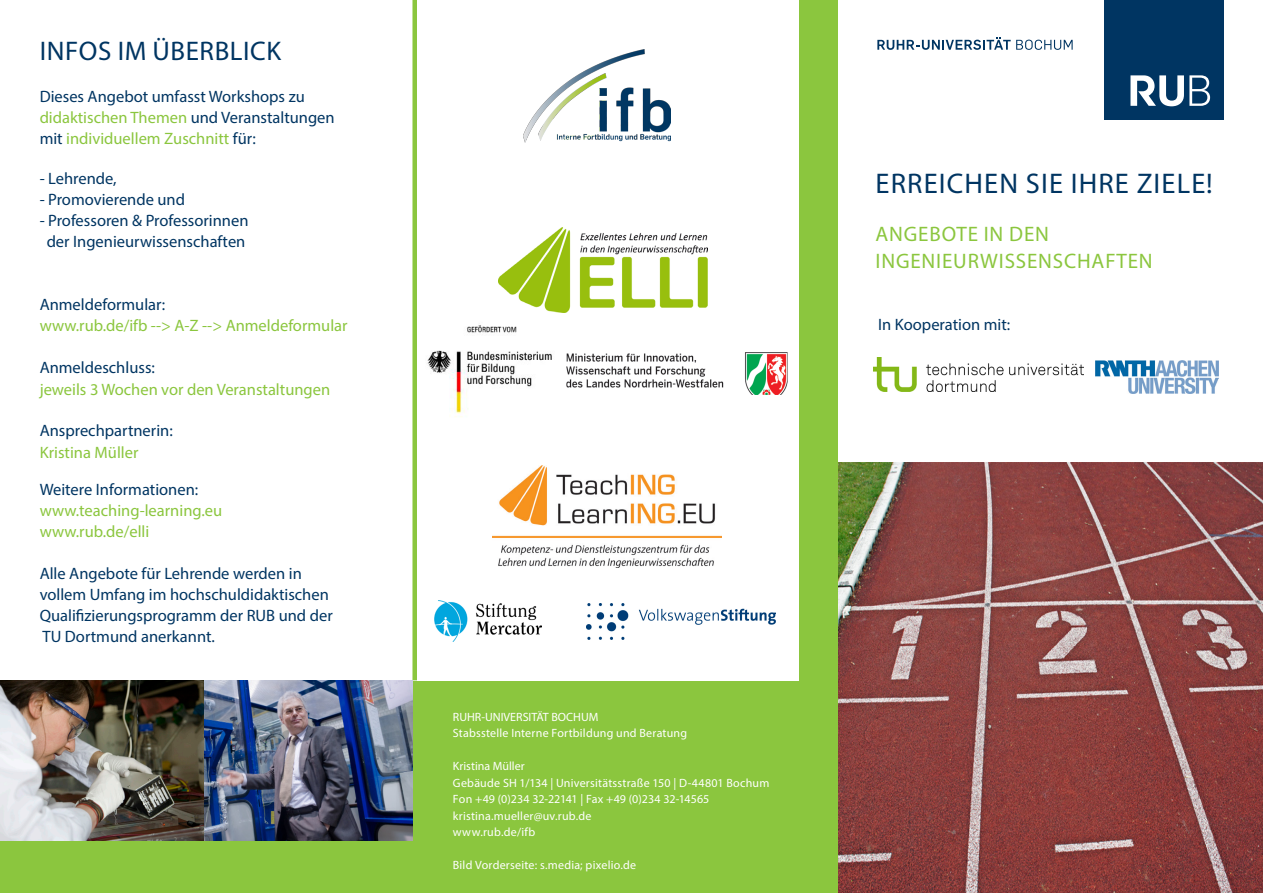
<style>
.page{position:relative;width:1263px;height:893px;background:#fff}
.page>*{position:absolute;margin:0;border:0;box-sizing:border-box;transform-origin:0 0}
.Headline_Light{font:28.5px "Myriad Pro";letter-spacing:.04em;color:#003562}
.Headline_Zeile2{font:27px "Myriad Pro";letter-spacing:.02em;color:#003562}
.Headline_Light-2{font:21px "Myriad Pro";letter-spacing:.04em;color:#8bc63e}
.Subline_Titel{font:16.5px/21px "Myriad Pro";color:#003562}
.Subline_Titel-2{font:16.5px "Myriad Pro";color:#8bc63e}
.Kontakt{font:12px/16.5px "Myriad Pro";letter-spacing:.02em;color:#fff}
.Kontakt_Head{font:12px "Myriad Pro";color:#fff}
.s1{color:#8bc63e}
.s2{color:#003562}
</style>
<div class="page">
<img style="left:838px;top:463px;width:425px;height:430px">
<div style="left:0;top:0;width:838px;height:893px;background:#8bc63e"></div>
<div style="left:0;top:0;width:798px;height:680px;background:#fff"></div>
<img style="left:0;top:680px;width:204px;height:160px">
<div style="left:1104px;top:0;width:119px;height:119px;background:#003562"></div>
<svg style="left:1130px;top:75px;width:80px;height:31px"></svg>
<svg style="left:877px;top:37px;width:196px;height:13px"></svg>
<img style="left:427px;top:325px;width:83px;height:92px">
<img style="left:566px;top:352px;width:221px;height:43px">
<img style="left:499px;top:227px;width:209px;height:86px">
<img style="left:524px;top:50px;width:146px;height:92px">
<img style="left:1095px;top:360px;width:123px;height:34px">
<img style="left:493px;top:465px;width:228px;height:103px">
<img style="left:434px;top:601px;width:108px;height:40px">
<img style="left:586px;top:603px;width:190px;height:37px">
<div style="left:412px;top:0;width:5px;height:680px;background:#8bc63e"></div>
<img style="left:874px;top:358px;width:209px;height:34px">
<img style="left:204px;top:680px;width:208px;height:160px">
<p class="Headline_Zeile2" style="left:40px;top:34px;width:243px">INFOS IM ÜBERBLICK</p>
<p class="Subline_Titel" style="left:40px;top:86px;width:297px">Dieses Angebot umfasst Workshops zu <span class="s1">didaktischen Themen</span> und Veranstaltungen</p>
<p class="Subline_Titel-2" style="left:40px;top:128px;width:218px"><span class="s2">mit</span> individuellem Zuschnitt <span class="s2">für:</span></p>
<p class="Subline_Titel" style="left:40px;top:168px;width:78px">- Lehrende,</p>
<p class="Subline_Titel" style="left:40px;top:189px;width:147px">- Promovierende und</p>
<p class="Subline_Titel" style="left:40px;top:210px;width:210px">- Professoren &amp; Professorinnen</p>
<p class="Subline_Titel" style="left:47px;top:231px;width:200px">der Ingenieurwissenschaften</p>
<p class="Subline_Titel" style="left:40px;top:294px;width:127px">Anmeldeformular:</p>
<p class="Subline_Titel-2" style="left:40px;top:316px;width:309px">www.rub.de/ifb --&gt; A-Z --&gt; Anmeldeformular</p>
<p class="Subline_Titel" style="left:40px;top:357px;width:117px">Anmeldeschluss:</p>
<p class="Subline_Titel-2" style="left:40px;top:379px;width:292px">jeweils 3 Wochen vor den Veranstaltungen</p>
<p class="Subline_Titel" style="left:40px;top:420px;width:135px">Ansprechpartnerin:</p>
<p class="Subline_Titel-2" style="left:40px;top:442px;width:100px">Kristina Müller</p>
<p class="Subline_Titel" style="left:40px;top:479px;width:160px">Weitere Informationen:</p>
<p class="Subline_Titel-2" style="left:40px;top:500px;width:184px">www.teaching-learning.eu</p>
<p class="Subline_Titel-2" style="left:40px;top:521px;width:111px">www.rub.de/elli</p>
<p class="Subline_Titel" style="left:40px;top:563px;width:295px">Alle Angebote für Lehrende werden in vollem Umfang im hochschuldidaktischen<br>Qualifizierungsprogramm der RUB und der</p>
<p class="Subline_Titel" style="left:43px;top:626px;width:174px">TU Dortmund anerkannt.</p>
<p class="Kontakt_Head" style="left:453px;top:709px;width:147px">RUHR-UNIVERSITÄT BOCHUM</p>
<p class="Kontakt" style="left:453px;top:725px;width:236px">Stabsstelle Interne Fortbildung und Beratung</p>
<p class="Kontakt_Head" style="left:453px;top:759px;width:73px">Kristina Müller</p>
<p class="Kontakt" style="left:453px;top:774px;width:318px">Gebäude SH 1/134 | Universitätsstraße 150 | D-44801 Bochum<br>Fon +49 (0)234 32-22141 | Fax +49 (0)234 32-14565 kristina.mueller@uv.rub.de</p>
<p class="Kontakt" style="left:453px;top:824px;width:84px">www.rub.de/ifb</p>
<p class="Kontakt" style="left:453px;top:857px;width:185px">Bild Vorderseite: s.media; pixelio.de</p>
<p class="Headline_Light" style="left:875px;top:166px;width:339px">ERREICHEN SIE IHRE ZIELE!</p>
<p class="Headline_Light-2" style="left:875px;top:221px;width:175px">ANGEBOTE IN DEN</p>
<p class="Headline_Light-2" style="left:875px;top:248px;width:279px">INGENIEURWISSENSCHAFTEN</p>
<p class="Subline_Titel" style="left:878px;top:314px;width:134px">In Kooperation mit:</p>
</div>
